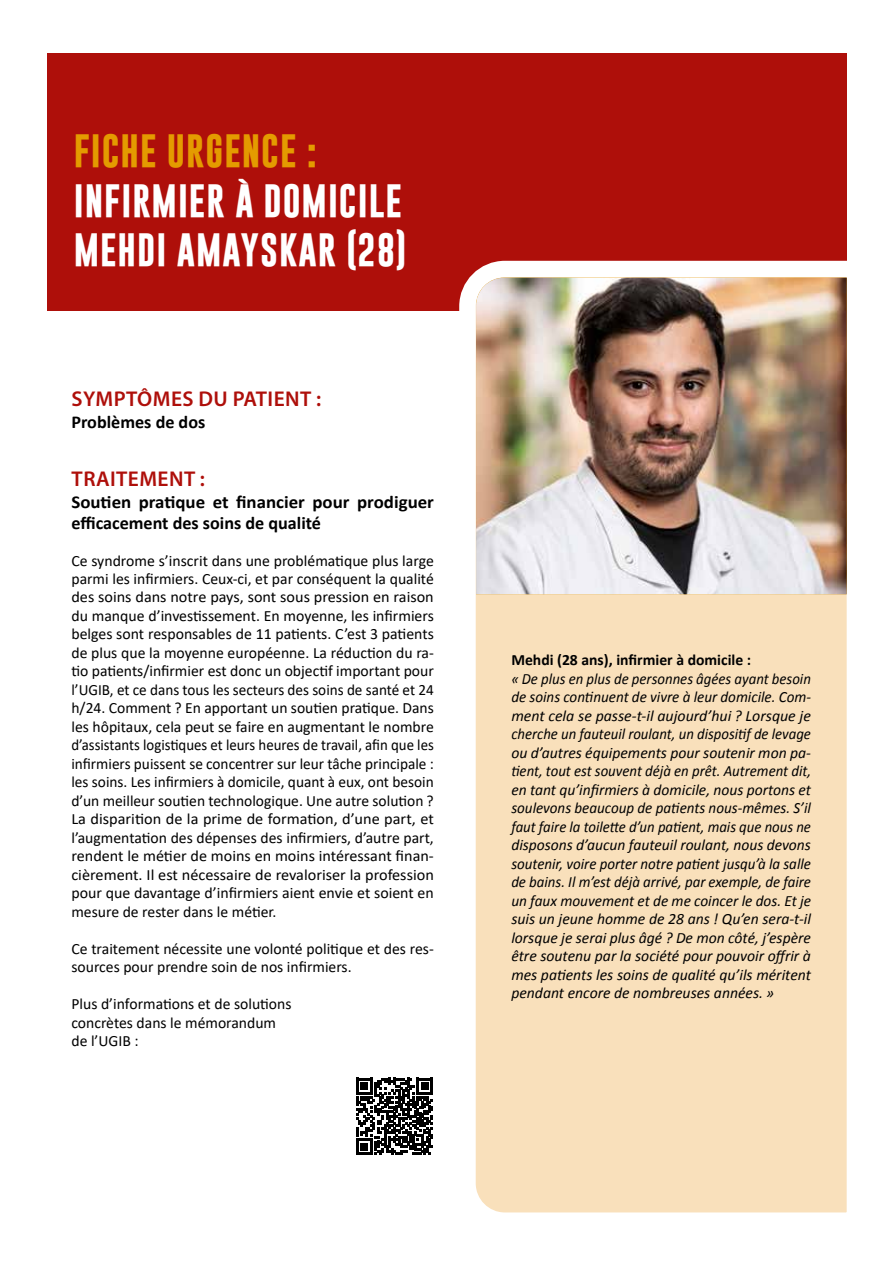
<style>
.page{position:relative;width:893px;height:1263px;background:#fff}
.page>*{position:absolute;margin:0;border:0;box-sizing:border-box;transform-origin:0 0}
.t1{font:700 33.75px/49.5px "Gobold";letter-spacing:.03em;color:#fff}
.t2{font:700 33.75px "Gobold";letter-spacing:.03em;color:#e49b00}
.t3{font:600 21.45px "Myriad Pro";letter-spacing:.02em;color:#ae0f0a}
.t4{font:700 18.15px/21.5px "Calibri";color:#000;scale:1.04 1}
.t5{font:700 18.15px "Calibri";color:#000}
.t6{font:15.6px/18.5px "Calibri";color:#000}
.t7{font:italic 15.6px/18.5px "Calibri";color:#000;text-align:justify;scale:.94 1}
.t8{font:700 15.6px "Calibri";color:#000}
</style>
<div class="page">
<div style="left:47px;top:53px;width:800px;height:258px;background:#ae0f0a"></div>
<svg style="left:459px;top:260px;width:388px;height:953px;background:#f9e2c0"></svg>
<img style="left:476px;top:278px;width:371px;height:316px">
<svg style="left:356px;top:1078px;width:77px;height:77px"></svg>
<h1 class="t2" style="left:74px;top:129px;width:245px">FICHE URGENCE :</h1>
<h1 class="t1" style="left:74px;top:176px;width:334px">INFIRMIER À DOMICILE<br>MEHDI AMAYSKAR (28)</h1>
<h2 class="t3" style="left:72px;top:385px;width:251px">SYMPTÔMES DU PATIENT :</h2>
<p class="t5" style="left:71px;top:409px;width:135px">Problèmes de dos</p>
<h2 class="t3" style="left:72px;top:465px;width:135px">TRAITEMENT :</h2>
<p class="t4" style="left:71px;top:490px;width:350px">Soutien pratique et financier pour prodiguer efficacement des soins de qualité</p>
<p class="t6" style="left:71px;top:551px;width:364px;text-align:justify">Ce syndrome s’inscrit dans une problématique plus large parmi les infirmiers. Ceux-ci, et par conséquent la qualité des soins dans notre pays, sont sous pression en raison du manque d’investissement. En moyenne, les infirmiers belges sont responsables de 11 patients. C’est 3 patients de plus que la moyenne européenne. La réduction du ra&shy;tio patients/infirmier est donc un objectif important pour l’UGIB, et ce dans tous les secteurs des soins de santé et 24 h/24. Comment ? En apportant un soutien pratique. Dans les hôpitaux, cela peut se faire en augmentant le nombre d’assistants logistiques et leurs heures de travail, afin que les infirmiers puissent se concentrer sur leur tâche principale : les soins. Les infirmiers à domicile, quant à eux, ont besoin d’un meilleur soutien technologique. Une autre solution ?<br>La disparition de la prime de formation, d’une part, et l’augmentation des dépenses des infirmiers, d’autre part, rendent le métier de moins en moins intéressant finan&shy;cièrement. Il est nécessaire de revaloriser la profession pour que davantage d’infirmiers aient envie et soient en mesure de rester dans le métier.</p>
<p class="t6" style="left:71px;top:939px;width:364px">Ce traitement nécessite une volonté politique et des res&shy;sources pour prendre soin de nos infirmiers.</p>
<p class="t6" style="left:71px;top:994px;width:222px">Plus d’informations et de solutions concrètes dans le mémorandum de l’UGIB :</p>
<p class="t8" style="left:511px;top:649px;width:241px">Mehdi (28 ans), infirmier à domicile :</p>
<p class="t7" style="left:511px;top:669px;width:320px">« De plus en plus de personnes âgées ayant besoin de soins continuent de vivre à leur domicile. Com&shy;ment cela se passe-t-il aujourd’hui ? Lorsque je cherche un fauteuil roulant, un dispositif de levage ou d’autres équipements pour soutenir mon pa&shy;tient, tout est souvent déjà en prêt. Autrement dit, en tant qu’infirmiers à domicile, nous portons et soulevons beaucoup de patients nous-mêmes. S’il faut faire la toilette d’un patient, mais que nous ne disposons d’aucun fauteuil roulant, nous devons soutenir, voire porter notre patient jusqu’à la salle de bains. Il m’est déjà arrivé, par exemple, de faire un faux mouvement et de me coincer le dos. Et je suis un jeune homme de 28 ans ! Qu’en sera-t-il lorsque je serai plus âgé ? De mon côté, j’espère être soutenu par la société pour pouvoir offrir à mes patients les soins de qualité qu’ils méritent pendant encore de nombreuses années. »</p>
</div>
